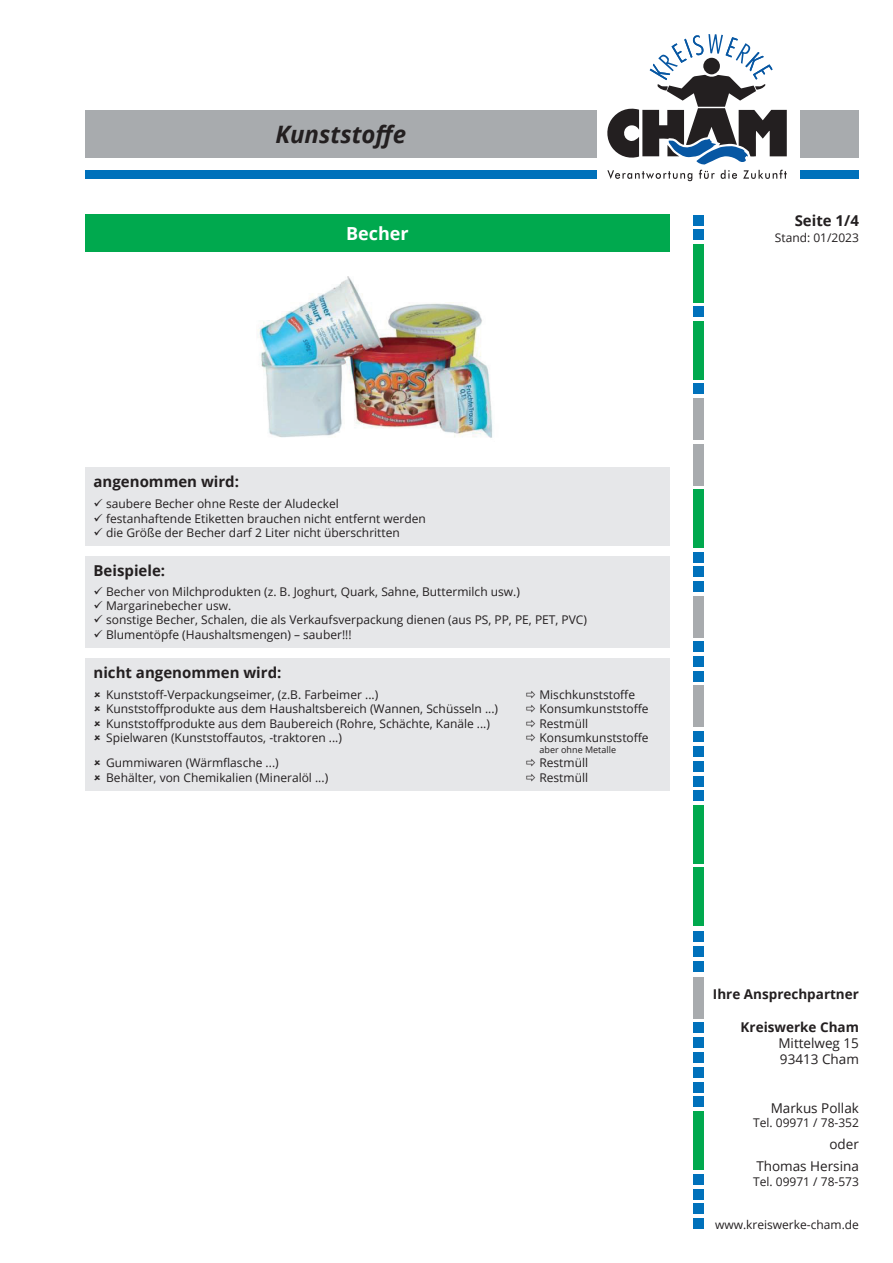
<style>
.page{position:relative;width:893px;height:1263px;background:#fff}
.page>*{position:absolute;margin:0;border:0;box-sizing:border-box;transform-origin:0 0}
.t1{font:italic 700 24px "Open Sans";color:#231f20}
.t2{font:700 18px "Open Sans";color:#fff}
.t3{font:700 15px "Open Sans";color:#231f20}
.t4{font:13.5px/16.2px "Open Sans";color:#231f20}
.t5{font:700 13.5px "Open Sans";color:#231f20}
.t6{font:12px "Open Sans";color:#231f20}
.t7{font:9px "Open Sans";color:#231f20}
</style>
<div class="page">
<div style="left:85px;top:467px;width:585px;height:78px;background:#e6e7e9"></div>
<svg style="left:607px;top:34px;width:180px;height:147px"></svg>
<div style="left:800px;top:110px;width:59px;height:47px;background:#a8abae"></div>
<div style="left:85px;top:110px;width:511px;height:47px;background:#a8abae"></div>
<div style="left:85px;top:170px;width:511px;height:9px;background:#0071bb"></div>
<div style="left:800px;top:170px;width:59px;height:9px;background:#0071bb"></div>
<div style="left:693px;top:321px;width:10px;height:58px;background:#00a94e"></div>
<div style="left:693px;top:215px;width:10px;height:10px;background:#0071bb"></div>
<div style="left:693px;top:229px;width:10px;height:11px;background:#0071bb"></div>
<div style="left:693px;top:384px;width:10px;height:10px;background:#0071bb"></div>
<div style="left:693px;top:552px;width:10px;height:10px;background:#0071bb"></div>
<div style="left:693px;top:566px;width:10px;height:11px;background:#0071bb"></div>
<div style="left:693px;top:641px;width:10px;height:11px;background:#0071bb"></div>
<div style="left:693px;top:656px;width:10px;height:11px;background:#0071bb"></div>
<div style="left:693px;top:731px;width:10px;height:11px;background:#0071bb"></div>
<div style="left:693px;top:244px;width:10px;height:58px;background:#00a94e"></div>
<div style="left:693px;top:306px;width:10px;height:11px;background:#0071bb"></div>
<div style="left:693px;top:398px;width:10px;height:42px;background:#a8abae"></div>
<div style="left:693px;top:444px;width:10px;height:41px;background:#a8abae"></div>
<div style="left:693px;top:490px;width:10px;height:58px;background:#00a94e"></div>
<div style="left:693px;top:581px;width:10px;height:11px;background:#0071bb"></div>
<div style="left:693px;top:596px;width:10px;height:41px;background:#a8abae"></div>
<div style="left:693px;top:671px;width:10px;height:10px;background:#0071bb"></div>
<div style="left:693px;top:686px;width:10px;height:41px;background:#a8abae"></div>
<div style="left:693px;top:746px;width:10px;height:11px;background:#0071bb"></div>
<div style="left:693px;top:761px;width:10px;height:10px;background:#0071bb"></div>
<div style="left:693px;top:776px;width:10px;height:10px;background:#0071bb"></div>
<div style="left:693px;top:790px;width:10px;height:11px;background:#0071bb"></div>
<div style="left:693px;top:805px;width:10px;height:58px;background:#00a94e"></div>
<div style="left:693px;top:868px;width:10px;height:58px;background:#00a94e"></div>
<div style="left:693px;top:931px;width:10px;height:11px;background:#0071bb"></div>
<div style="left:693px;top:946px;width:10px;height:10px;background:#0071bb"></div>
<div style="left:693px;top:961px;width:10px;height:10px;background:#0071bb"></div>
<div style="left:693px;top:977px;width:10px;height:41px;background:#a8abae"></div>
<div style="left:693px;top:1022px;width:10px;height:11px;background:#0071bb"></div>
<div style="left:693px;top:1037px;width:10px;height:11px;background:#0071bb"></div>
<div style="left:693px;top:1052px;width:10px;height:11px;background:#0071bb"></div>
<div style="left:693px;top:1067px;width:10px;height:10px;background:#0071bb"></div>
<div style="left:693px;top:1082px;width:10px;height:10px;background:#0071bb"></div>
<div style="left:693px;top:1096px;width:10px;height:11px;background:#0071bb"></div>
<div style="left:693px;top:1111px;width:10px;height:58px;background:#00a94e"></div>
<div style="left:693px;top:1174px;width:10px;height:10px;background:#0071bb"></div>
<div style="left:693px;top:1189px;width:10px;height:10px;background:#0071bb"></div>
<div style="left:693px;top:1203px;width:10px;height:11px;background:#0071bb"></div>
<div style="left:693px;top:1218px;width:10px;height:11px;background:#0071bb"></div>
<div style="left:85px;top:215px;width:585px;height:37px;background:#00a94e"></div>
<div style="left:85px;top:658px;width:585px;height:132px;background:#e6e7e9"></div>
<div style="left:85px;top:556px;width:585px;height:91px;background:#e6e7e9"></div>
<img style="left:258px;top:277px;width:235px;height:161px">
<h1 class="t1" style="left:275px;top:117px;width:132px">Kunststoffe</h1>
<h2 class="t2" style="left:346px;top:221px;width:64px">Becher</h2>
<p class="t3" style="left:795px;top:210px;width:66px">Seite 1/4</p>
<p class="t6" style="left:775px;top:230px;width:86px">Stand: 01/2023</p>
<p class="t3" style="left:94px;top:471px;width:147px">angenommen wird:</p>
<p class="t6" style="left:94px;top:496px;width:247px">✓ saubere Becher ohne Reste der Aludeckel</p>
<p class="t6" style="left:94px;top:510px;width:334px">✓ festanhaftende Etiketten brauchen nicht entfernt werden</p>
<p class="t6" style="left:94px;top:524px;width:308px">✓ die Größe der Becher darf 2 Liter nicht überschritten</p>
<p class="t3" style="left:94px;top:560px;width:73px">Beispiele:</p>
<p class="t6" style="left:94px;top:583px;width:428px">✓ Becher von Milchprodukten (z. B. Joghurt, Quark, Sahne, Buttermilch usw.)</p>
<p class="t6" style="left:94px;top:597px;width:139px">✓ Margarinebecher usw.</p>
<p class="t6" style="left:94px;top:612px;width:495px">✓ sonstige Becher, Schalen, die als Verkaufsverpackung dienen (aus PS, PP, PE, PET, PVC)</p>
<p class="t6" style="left:94px;top:626px;width:260px">✓ Blumentöpfe (Haushaltsmengen) – sauber!!!</p>
<p class="t3" style="left:94px;top:662px;width:189px">nicht angenommen wird:</p>
<p class="t6" style="left:106px;top:686px;width:274px">Kunststoff-Verpackungseimer, (z.B. Farbeimer ...)</p>
<p class="t6" style="left:539px;top:686px;width:97px">Mischkunststoffe</p>
<p class="t6" style="left:106px;top:701px;width:393px">Kunststoffprodukte aus dem Haushaltsbereich (Wannen, Schüsseln ...)</p>
<p class="t6" style="left:539px;top:701px;width:111px">Konsumkunststoffe</p>
<p class="t6" style="left:106px;top:715px;width:385px">Kunststoffprodukte aus dem Baubereich (Rohre, Schächte, Kanäle ...)</p>
<p class="t6" style="left:539px;top:715px;width:50px">Restmüll</p>
<p class="t6" style="left:106px;top:730px;width:237px">Spielwaren (Kunststoffautos, -traktoren ...)</p>
<p class="t6" style="left:539px;top:730px;width:111px">Konsumkunststoffe</p>
<p class="t7" style="left:540px;top:743px;width:78px">aber ohne Metalle</p>
<p class="t6" style="left:106px;top:755px;width:174px">Gummiwaren (Wärmflasche ...)</p>
<p class="t6" style="left:539px;top:755px;width:50px">Restmüll</p>
<p class="t6" style="left:106px;top:769px;width:224px">Behälter, von Chemikalien (Mineralöl ...)</p>
<p class="t6" style="left:539px;top:769px;width:50px">Restmüll</p>
<p class="t5" style="left:713px;top:985px;width:147px">Ihre Ansprechpartner</p>
<p class="t5" style="left:741px;top:1017px;width:120px">Kreiswerke Cham</p>
<p class="t4" style="left:778px;top:1034px;width:82px">Mittelweg 15<br>93413 Cham</p>
<p class="t4" style="left:771px;top:1099px;width:90px">Markus Pollak</p>
<p class="t6" style="left:753px;top:1114px;width:107px">Tel. 09971 / 78-352</p>
<p class="t4" style="left:756px;top:1133px;width:104px;line-height:22.2px;text-align:right">oder<br>Thomas Hersina</p>
<p class="t6" style="left:753px;top:1173px;width:107px">Tel. 09971 / 78-573</p>
<p class="t6" style="left:715px;top:1216px;width:145px">www.kreiswerke-cham.de</p>
</div>
